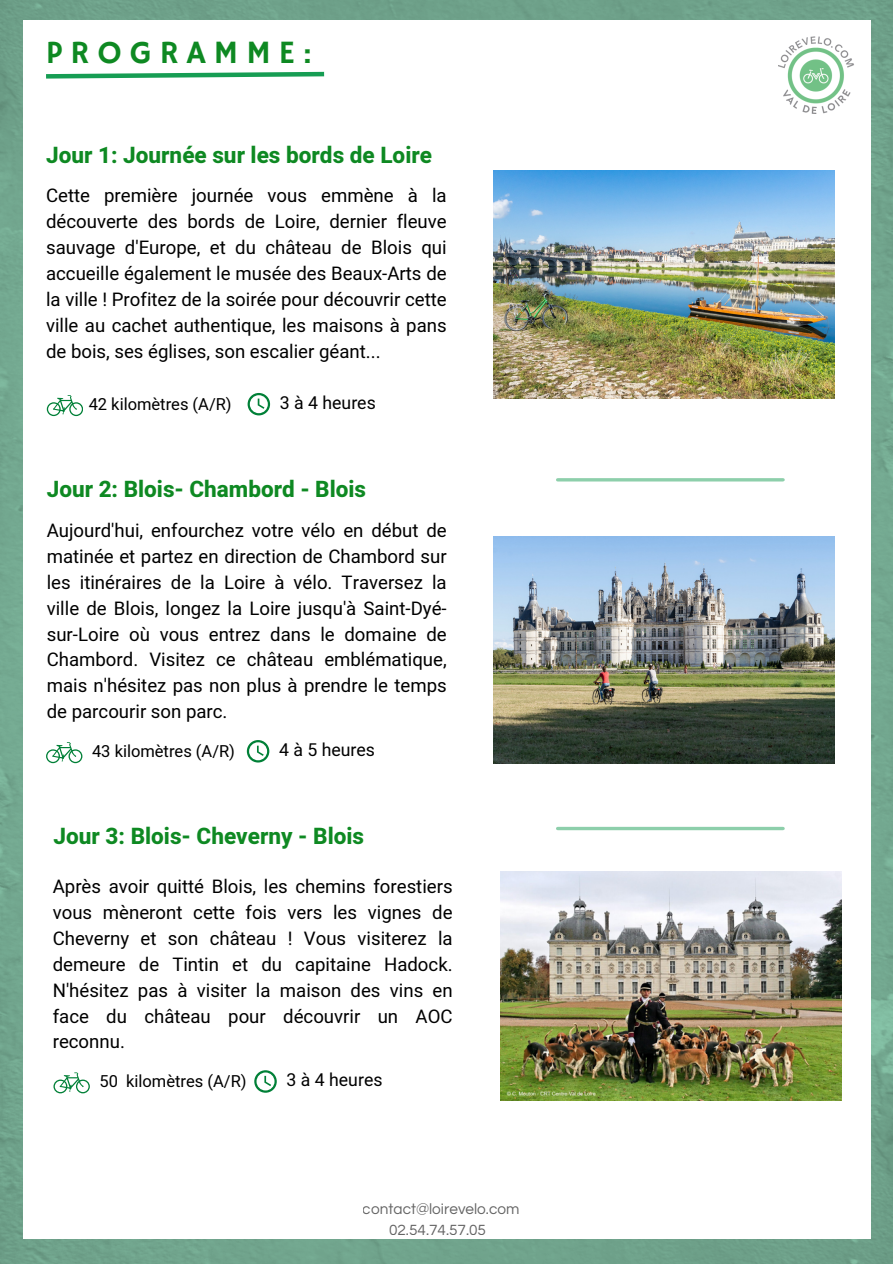
<style>
.page{position:relative;width:893px;height:1264px;background:#fff}
.page>*{position:absolute;margin:0;border:0;box-sizing:border-box;transform-origin:0 0}
.t1{font:32.4px "Hammersmith One";letter-spacing:.25em;color:#0e8922}
.t2{font:800 22.5px "Heebo";color:#0e8922}
.t3{font:18.6px/25.8px "Heebo";color:#000;text-align:justify}
.t4{font:17.7px "Heebo";color:#000}
.t5{font:16.5px "Heebo";color:#000}
.t6{font:15.3px "Questrial";color:#000}
</style>
<div class="page">
<img style="left:0;top:0;width:892px;height:1263px">
<div style="left:23px;top:20px;width:847px;height:1218px;background:#fff"></div>
<svg style="left:46px;top:71px;width:279px;height:8px"></svg>
<img style="left:778px;top:36px;width:76px;height:77px">
<svg style="left:47px;top:395px;width:36px;height:21px"></svg>
<svg style="left:247px;top:393px;width:23px;height:22px"></svg>
<img style="left:493px;top:536px;width:341px;height:227px">
<svg style="left:46px;top:742px;width:36px;height:21px"></svg>
<svg style="left:247px;top:740px;width:22px;height:22px"></svg>
<svg style="left:53px;top:1072px;width:36px;height:21px"></svg>
<svg style="left:254px;top:1070px;width:23px;height:22px"></svg>
<hr style="left:557px;top:478px;width:226px;height:3px;background:#169d53">
<svg style="left:557px;top:826px;width:226px;height:4px"></svg>
<img style="left:500px;top:871px;width:341px;height:229px">
<img style="left:493px;top:171px;width:341px;height:227px">
<h1 class="t1" style="left:46px;top:34px;width:267px">PROGRAMME:</h1>
<p class="t2" style="left:46px;top:139px;width:387px">Jour 1: Journée sur les bords de Loire</p>
<p class="t3" style="left:46px;top:184px;width:402px">Cette première journée vous emmène à la découverte des bords de Loire, dernier fleuve sauvage d'Europe, et du château de Blois qui accueille également le musée des Beaux-Arts de la ville ! Profitez de la soirée pour découvrir cette ville au cachet authentique, les maisons à pans de bois, ses églises, son escalier géant...</p>
<p class="t5" style="left:89px;top:393px;width:144px">42 kilomètres (A/R)</p>
<h2 class="t4" style="left:280px;top:390px;width:97px">3 à 4 heures</h2>
<h3 class="t2" style="left:47px;top:473px;width:321px">Jour 2: Blois- Chambord - Blois</h3>
<p class="t3" style="left:47px;top:518px;width:401px">Aujourd'hui, enfourchez votre vélo en début de matinée et partez en direction de Chambord sur les itinéraires de la Loire à vélo. Traversez la ville de Blois, longez la Loire jusqu'à Saint-Dyé&shy;sur-Loire où vous entrez dans le domaine de Chambord. Visitez ce château emblématique, mais n'hésitez pas non plus à prendre le temps de parcourir son parc.</p>
<p class="t5" style="left:92px;top:740px;width:144px">43 kilomètres (A/R)</p>
<p class="t4" style="left:279px;top:737px;width:97px">4 à 5 heures</p>
<p class="t2" style="left:53px;top:820px;width:312px">Jour 3: Blois- Cheverny - Blois</p>
<h3 class="t3" style="left:53px;top:874px;width:401px">Après avoir quitté Blois, les chemins forestiers vous mèneront cette fois vers les vignes de Cheverny et son château ! Vous visiterez la demeure de Tintin et du capitaine Hadock.<br>N'hésitez pas à visiter la maison des vins en face du château pour découvrir un AOC reconnu.</h3>
<p class="t5" style="left:99px;top:1070px;width:149px">50 kilomètres (A/R)</p>
<h3 class="t4" style="left:286px;top:1067px;width:97px">3 à 4 heures</h3>
<p class="t6" style="left:363px;top:1201px;width:158px">contact@loirevelo.com</p>
<p class="t6" style="left:389px;top:1221px;width:98px">02.54.74.57.05</p>
</div>
